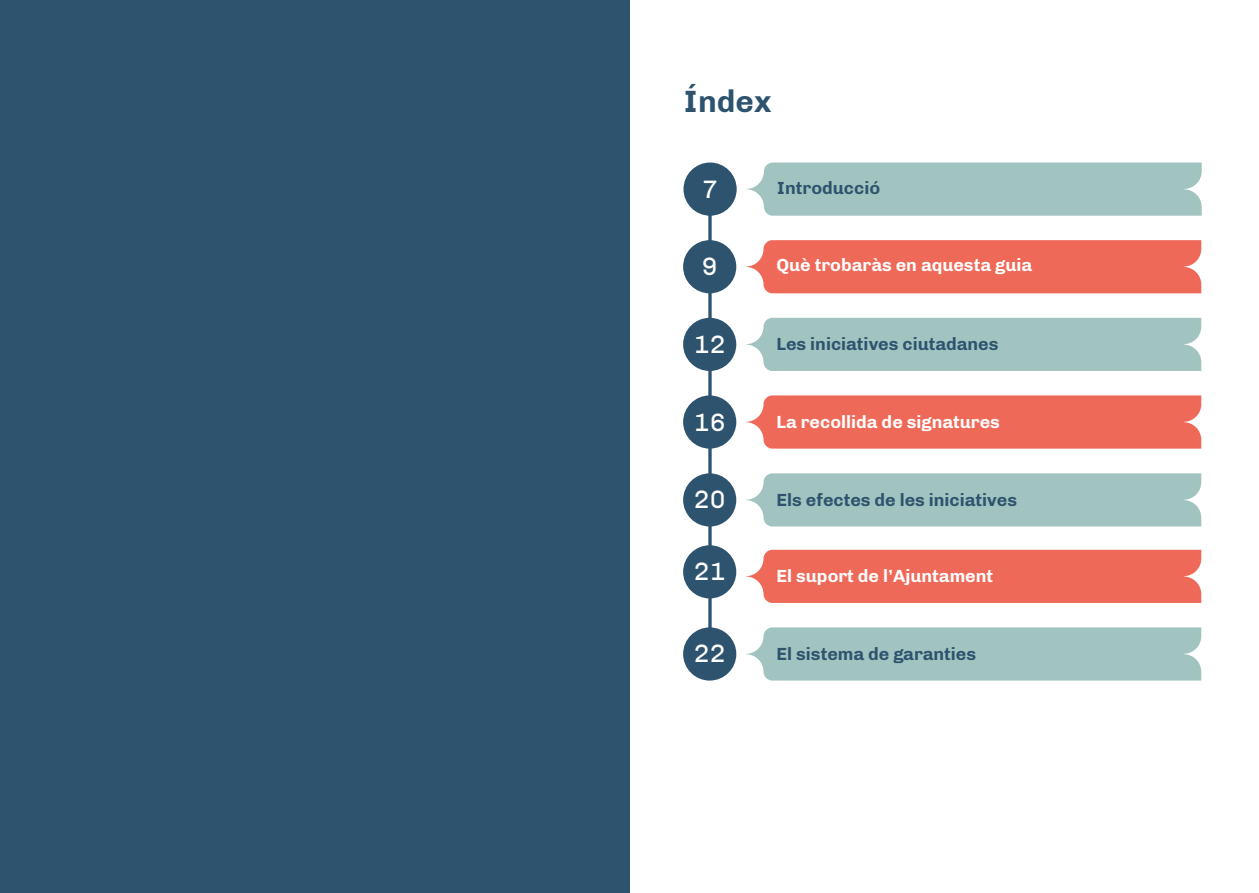
<style>
.page{position:relative;width:1259px;height:893px;background:#fff}
.page>*{position:absolute;margin:0;border:0;box-sizing:border-box;transform-origin:0 0}
.t1{font:700 31.5px "Chivo";color:#2e536e}
.t2{font:25.8px "Chivo";color:#fff}
.t3{font:700 18px "Chivo";color:#2e536e}
.t4{font:700 18px "Chivo";color:#fff}
</style>
<div class="page">
<hr style="left:708px;top:207px;width:3px;height:465px;background:#2e536e">
<div style="left:0;top:0;width:629px;height:893px;background:#2e536e"></div>
<div style="left:683px;top:240px;width:53px;height:53px;background:#2e536e;border-radius:50%"></div>
<div style="left:683px;top:163px;width:53px;height:53px;background:#2e536e;border-radius:50%"></div>
<div style="left:746px;top:240px;width:455px;height:53px;background:#ef6959"></div>
<div style="left:746px;top:163px;width:455px;height:53px;background:#a2c4c0"></div>
<div style="left:683px;top:318px;width:53px;height:53px;background:#2e536e;border-radius:50%"></div>
<div style="left:746px;top:318px;width:455px;height:53px;background:#a2c4c0"></div>
<div style="left:683px;top:395px;width:53px;height:54px;background:#2e536e;border-radius:50%"></div>
<svg style="left:746px;top:395px;width:455px;height:54px;background:#ef7161"></svg>
<div style="left:683px;top:473px;width:53px;height:53px;background:#2e536e;border-radius:50%"></div>
<div style="left:683px;top:627px;width:53px;height:54px;background:#2e536e;border-radius:50%"></div>
<div style="left:683px;top:545px;width:53px;height:53px;background:#2e536e;border-radius:50%"></div>
<div style="left:746px;top:473px;width:455px;height:53px;background:#a2c4c0"></div>
<svg style="left:746px;top:627px;width:455px;height:54px;background:#a7c7c3"></svg>
<div style="left:746px;top:550px;width:455px;height:53px;background:#ef6959"></div>
<h1 class="t1" style="left:683px;top:83px;width:89px">Índex</h1>
<h2 class="t2" style="left:702px;top:174px;width:17px">7</h2>
<h2 class="t2" style="left:702px;top:251px;width:17px">9</h2>
<p class="t3" style="left:777px;top:177px;width:105px">Introducció</p>
<p class="t4" style="left:776px;top:254px;width:257px">Què trobaràs en aquesta guia</p>
<h2 class="t2" style="left:694px;top:329px;width:33px">12</h2>
<p class="t3" style="left:776px;top:333px;width:223px">Les iniciatives ciutadanes</p>
<h2 class="t2" style="left:694px;top:407px;width:33px">16</h2>
<p class="t4" style="left:776px;top:411px;width:225px">La recollida de signatures</p>
<h2 class="t2" style="left:694px;top:484px;width:33px">20</h2>
<h2 class="t2" style="left:694px;top:556px;width:33px">21</h2>
<h2 class="t2" style="left:694px;top:639px;width:33px">22</h2>
<p class="t3" style="left:776px;top:489px;width:242px">Els efectes de les iniciatives</p>
<p class="t4" style="left:776px;top:565px;width:218px">El suport de l’Ajuntament</p>
<p class="t3" style="left:776px;top:643px;width:201px">El sistema de garanties</p>
</div>
